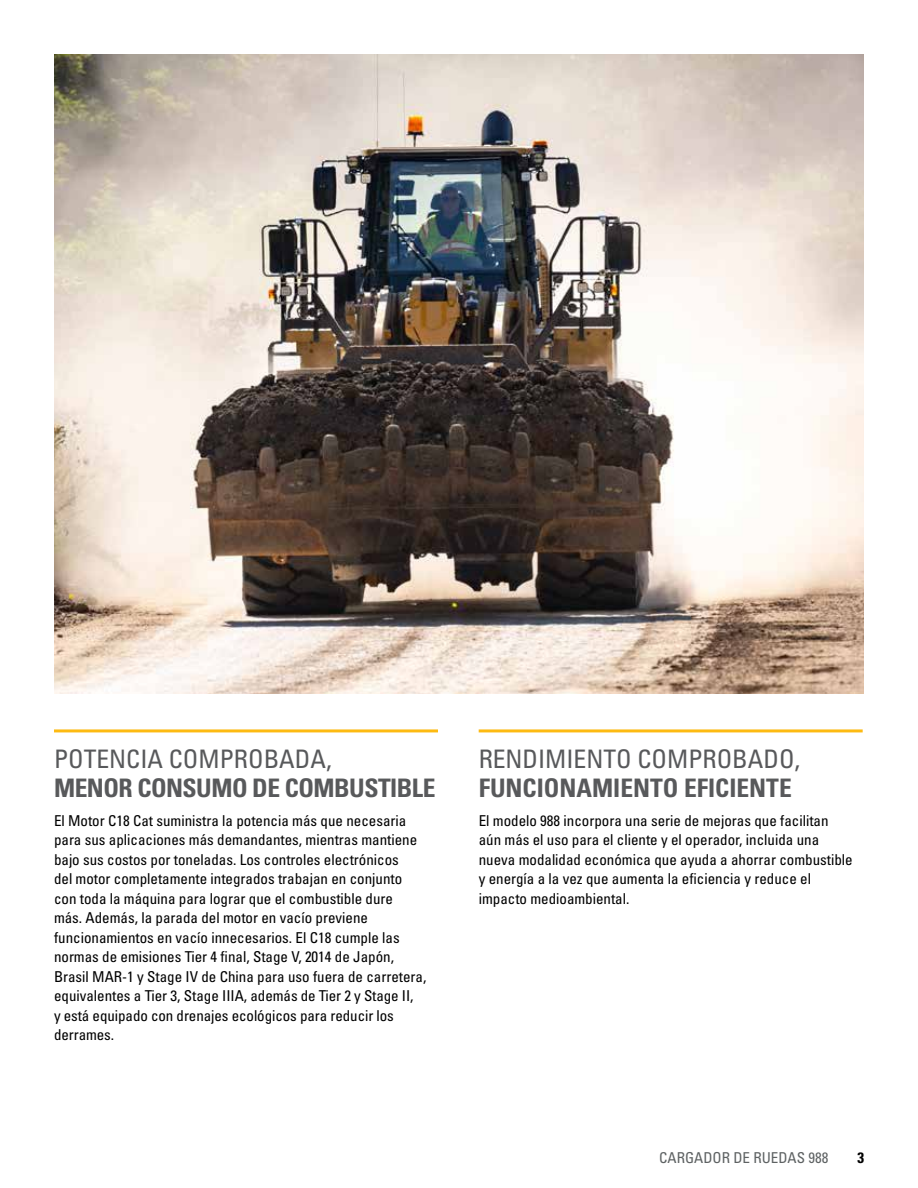
<style>
.page{position:relative;width:918px;height:1188px;background:#fff}
.page>*{position:absolute;margin:0;border:0;box-sizing:border-box;transform-origin:0 0}
.t1{font:25.5px/28.5px "Univers LTCYR 67 Bold Cond";letter-spacing:-.01em;color:#58595b}
.Body_copy{font:condensed 15px/19.5px "Univers LTCYR 57";color:#000}
.t2{font:condensed 15px "Univers LTCYR 57";color:#5e6263}
.t3{font:15px "Univers LTCYR 67 Bold Cond";color:#000}
.s1{font-family:"Univers LTCYR 57";font-stretch:condensed}
</style>
<div class="page">
<img style="left:54px;top:54px;width:810px;height:639px">
<hr style="left:54px;top:729px;width:384px;height:3px;background:#fdba12">
<hr style="left:479px;top:729px;width:384px;height:3px;background:#fdba12">
<p class="t1" style="left:54px;top:745px;width:383px"><span class="s1">POTENCIA COMPROBADA,<br></span>MENOR CONSUMO DE COMBUSTIBLE</p>
<p class="t1" style="left:479px;top:745px;width:323px"><span class="s1">RENDIMIENTO COMPROBADO,<br></span>FUNCIONAMIENTO EFICIENTE</p>
<p class="Body_copy" style="left:54px;top:810px;width:374px">El Motor C18 Cat suministra la potencia más que necesaria para sus aplicaciones más demandantes, mientras mantiene bajo sus costos por toneladas. Los controles electrónicos<br>del motor completamente integrados trabajan en conjunto con toda la máquina para lograr que el combustible dure<br>más. Además, la parada del motor en vacío previene funcionamientos en vacío innecesarios. El C18 cumple las normas de emisiones Tier 4 final, Stage V, 2014 de Japón, Brasil MAR-1 y Stage IV de China para uso fuera de carretera, equivalentes a Tier 3, Stage IIIA, además de Tier 2 y Stage II,<br>y está equipado con drenajes ecológicos para reducir los derrames.</p>
<p class="Body_copy" style="left:479px;top:810px;width:376px">El modelo 988 incorpora una serie de mejoras que facilitan aún más el uso para el cliente y el operador, incluida una nueva modalidad económica que ayuda a ahorrar combustible y energía a la vez que aumenta la eficiencia y reduce el impacto medioambiental.</p>
<p class="t2" style="left:659px;top:1148px;width:171px">CARGADOR DE RUEDAS 988</p>
<p class="t3" style="left:857px;top:1148px;width:8px">3</p>
</div>
